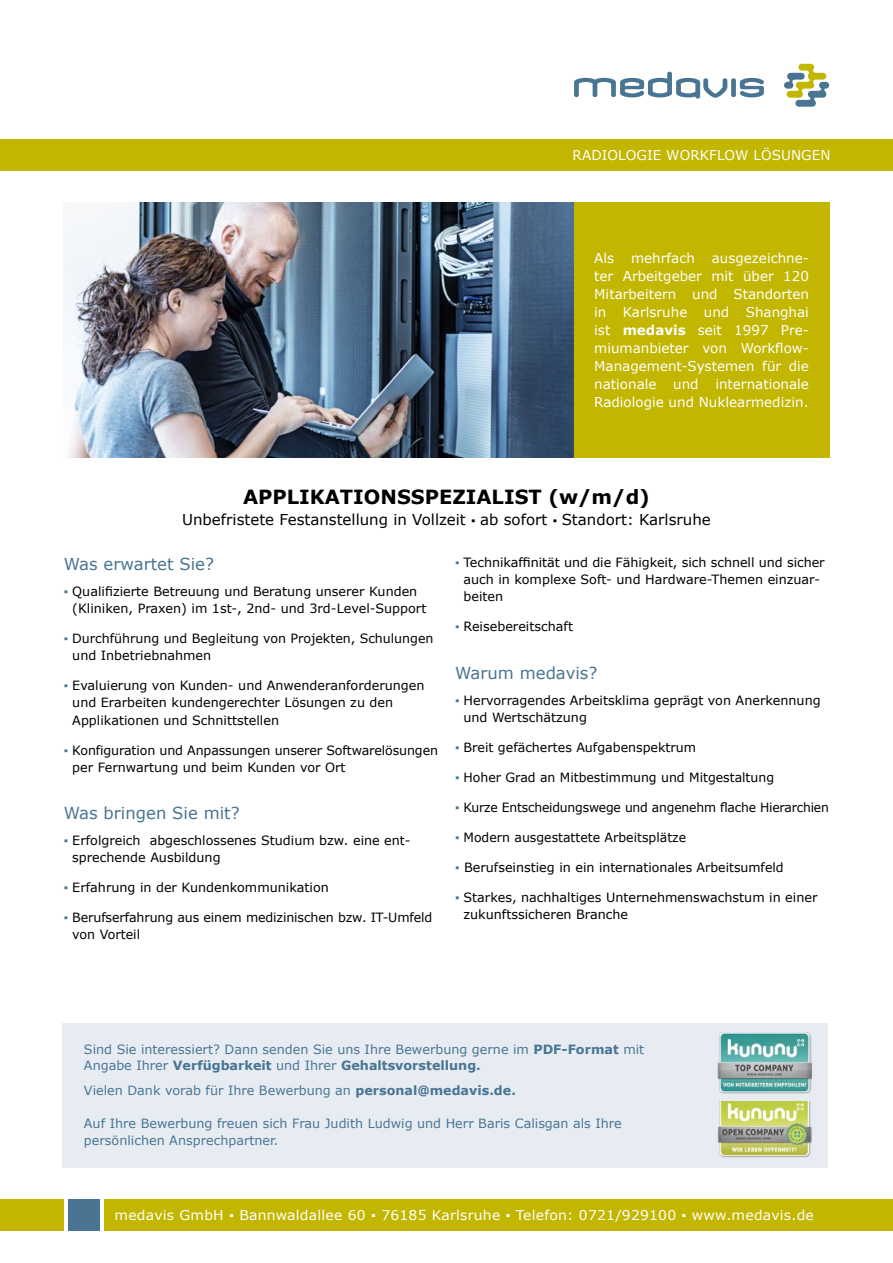
<style>
.page{position:relative;width:893px;height:1263px;background:#fff}
.page>*{position:absolute;margin:0;border:0;box-sizing:border-box;transform-origin:0 0}
.t1{font:700 19.5px "Verdana";color:#000}
.t2{font:16.5px "Verdana";color:#497593}
.t3{font:15px "Verdana";color:#000}
.t4{font:13.5px/18px "Verdana";letter-spacing:.005em;color:#fff;text-align:justify}
.t5{font:12.75px/17.2px "Verdana";color:#000}
.t6{font:12.75px/16.5px "Verdana";color:#497593}
.s1{font-weight:700}
.s2{font-size:12.75px}
.s3{color:#497593}
</style>
<div class="page">
<svg style="left:784px;top:64px;width:45px;height:43px"></svg>
<div style="left:731px;top:78px;width:5px;height:19px;background:#497593;border-radius:2px"></div>
<svg style="left:574px;top:72px;width:153px;height:27px"></svg>
<svg style="left:740px;top:78px;width:24px;height:19px"></svg>
<div style="left:0;top:139px;width:893px;height:31px;background:#c2b600"></div>
<div style="left:104px;top:1199px;width:789px;height:32px;background:#c2b600"></div>
<div style="left:0;top:1199px;width:64px;height:32px;background:#c2b600"></div>
<div style="left:68px;top:1199px;width:32px;height:32px;background:#497593"></div>
<div style="left:63px;top:1023px;width:765px;height:144px;background:#e7ecf3"></div>
<img style="left:718px;top:1032px;width:93px;height:61px">
<img style="left:718px;top:1101px;width:93px;height:57px">
<img style="left:64px;top:202px;width:510px;height:255px">
<div style="left:574px;top:202px;width:255px;height:255px;background:#c2b600"></div>
<p class="t4" style="left:573px;top:146px;width:259px">RADIOLOGIE WORKFLOW LÖSUNGEN</p>
<p class="t4" style="left:594px;top:249px;width:216px">Als mehrfach ausgezeichne&shy;ter Arbeitgeber mit über 120<br>Mitarbeitern und Standorten in Karlsruhe und Shanghai ist <span class="s1">medavis</span> seit 1997 Pre&shy;miumanbieter von Workflow-Management-Systemen für die nationale und internationale Radiologie und Nuklearmedizin.</p>
<h1 class="t1" style="left:243px;top:484px;width:408px">APPLIKATIONSSPEZIALIST (w/m/d)</h1>
<p class="t3" style="left:182px;top:510px;width:530px">Unbefristete Festanstellung in Vollzeit <span class="s2">▪</span> ab sofort <span class="s2">▪</span> Standort: Karlsruhe</p>
<p class="t2" style="left:64px;top:553px;width:152px">Was erwartet Sie?</p>
<p class="t5" style="left:72px;top:582px;width:356px;text-indent:-9px"><span class="s3">▪</span> Qualifizierte Betreuung und Beratung unserer Kunden (Kliniken, Praxen) im 1st-, 2nd- und 3rd-Level-Support</p>
<p class="t5" style="left:72px;top:630px;width:363px;text-indent:-9px"><span class="s3">▪</span> Durchführung und Begleitung von Projekten, Schulungen und Inbetriebnahmen</p>
<p class="t5" style="left:72px;top:677px;width:354px;text-indent:-9px"><span class="s3">▪</span> Evaluierung von Kunden- und Anwenderanforderungen und Erarbeiten kundengerechter Lösungen zu den<br>Applikationen und Schnittstellen</p>
<p class="t5" style="left:72px;top:741px;width:367px;text-indent:-9px"><span class="s3">▪</span> Konfiguration und Anpassungen unserer Softwarelösungen per Fernwartung und beim Kunden vor Ort</p>
<p class="t2" style="left:64px;top:803px;width:178px">Was bringen Sie mit?</p>
<p class="t5" style="left:72px;top:832px;width:340px;text-indent:-9px"><span class="s3">▪</span> Erfolgreich abgeschlossenes Studium bzw. eine ent&shy;sprechende Ausbildung</p>
<p class="t5" style="left:64px;top:879px;width:267px"><span class="s3">▪</span> Erfahrung in der Kundenkommunikation</p>
<p class="t5" style="left:72px;top:909px;width:362px;text-indent:-9px"><span class="s3">▪</span> Berufserfahrung aus einem medizinischen bzw. IT-Umfeld von Vorteil</p>
<p class="t5" style="left:463px;top:554px;width:363px;text-indent:-9px"><span class="s3">▪</span> Technikaffinität und die Fähigkeit, sich schnell und sicher auch in komplexe Soft- und Hardware-Themen einzuar&shy;beiten</p>
<p class="t5" style="left:455px;top:618px;width:120px"><span class="s3">▪</span> Reisebereitschaft</p>
<p class="t2" style="left:455px;top:662px;width:144px">Warum medavis?</p>
<p class="t5" style="left:463px;top:691px;width:359px;text-indent:-9px"><span class="s3">▪</span> Hervorragendes Arbeitsklima geprägt von Anerkennung und Wertschätzung</p>
<p class="t5" style="left:455px;top:739px;width:243px"><span class="s3">▪</span> Breit gefächertes Aufgabenspektrum</p>
<p class="t5" style="left:455px;top:769px;width:321px"><span class="s3">▪</span> Hoher Grad an Mitbestimmung und Mitgestaltung</p>
<p class="t5" style="left:455px;top:799px;width:375px"><span class="s3">▪</span> Kurze Entscheidungswege und angenehm flache Hierarchien</p>
<p class="t5" style="left:455px;top:829px;width:233px"><span class="s3">▪</span> Modern ausgestattete Arbeitsplätze</p>
<p class="t5" style="left:455px;top:859px;width:330px"><span class="s3">▪</span> Berufseinstieg in ein internationales Arbeitsumfeld</p>
<p class="t5" style="left:463px;top:889px;width:355px;text-indent:-9px"><span class="s3">▪</span> Starkes, nachhaltiges Unternehmenswachstum in einer zukunftssicheren Branche</p>
<p class="t6" style="left:84px;top:1041px;width:562px">Sind Sie interessiert? Dann senden Sie uns Ihre Bewerbung gerne im <span class="s1">PDF-Format</span> mit<br>Angabe Ihrer <span class="s1">Verfügbarkeit</span> und Ihrer <span class="s1">Gehaltsvorstellung.</span></p>
<p class="t6" style="left:84px;top:1082px;width:433px">Vielen Dank vorab für Ihre Bewerbung an <span class="s1">personal@medavis.de.</span></p>
<p class="t6" style="left:84px;top:1115px;width:539px">Auf Ihre Bewerbung freuen sich Frau Judith Ludwig und Herr Baris Calisgan als Ihre persönlichen Ansprechpartner.</p>
<p class="t4" style="left:115px;top:1206px;width:701px">medavis GmbH ▪ Bannwaldallee 60 ▪ 76185 Karlsruhe ▪ Telefon: 0721/929100 ▪ www.medavis.de</p>
</div>
